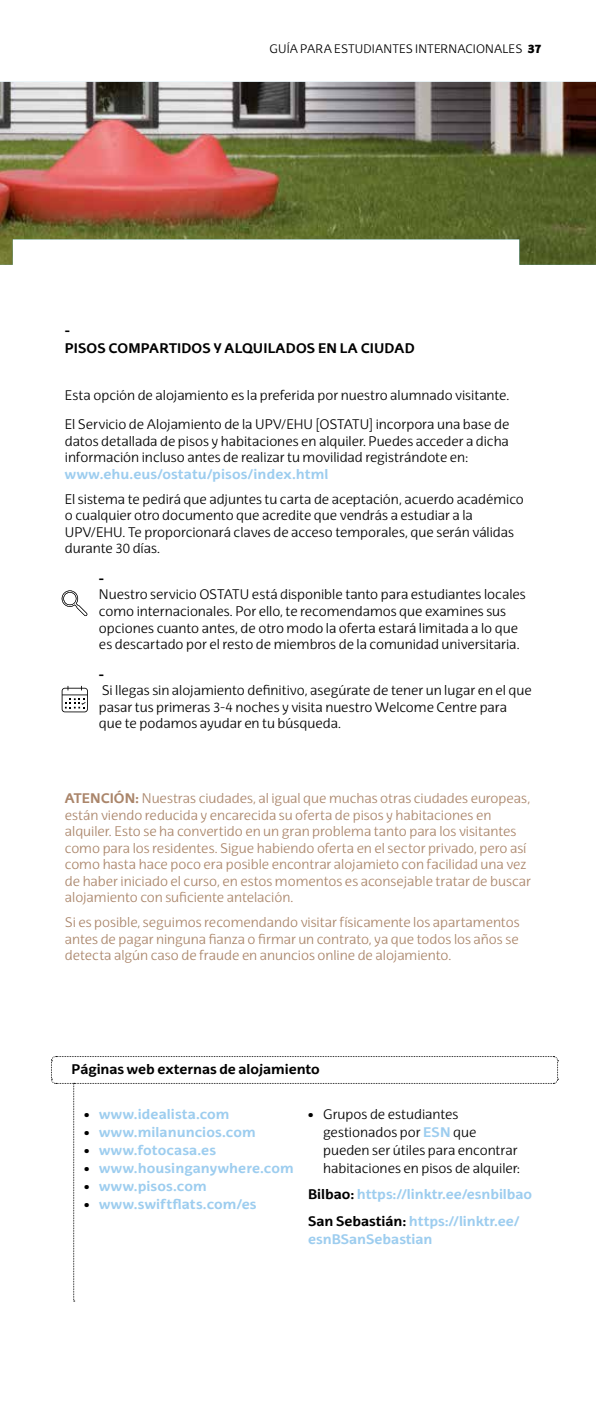
<style>
.page{position:relative;width:596px;height:1404px;background:#fff}
.page>*{position:absolute;margin:0;border:0;box-sizing:border-box;transform-origin:0 0}
.t1{font:300 13.5px/16.5px "EHU Sans";color:#000}
.t2{font:300 13.5px/16.5px "EHU Sans";color:#aa856a}
.t3{font:700 13.5px/26.5px "EHU Sans";letter-spacing:.005em;color:#9dcdef}
.t4{font:700 13.5px/18px "EHU Sans";color:#000}
.t5{font:300 12px "EHU Sans";letter-spacing:.01em;color:#000}
.s1{font-weight:900}
.s2{font-weight:700}
.s3{color:#000}
.s4{font-weight:700;color:#9dcdef}
</style>
<div class="page">
<img style="left:0;top:82px;width:595px;height:183px">
<svg style="left:51px;top:1056px;width:507px;height:245px"></svg>
<svg style="left:62px;top:685px;width:26px;height:27px"></svg>
<svg style="left:62px;top:590px;width:25px;height:26px"></svg>
<p class="t5" style="left:269px;top:42px;width:274px">GUÍA PARA ESTUDIANTES INTERNACIONALES <span class="s1">37</span></p>
<p class="t4" style="left:65px;top:320px;width:351px">-<br>PISOS COMPARTIDOS Y ALQUILADOS EN LA CIUDAD</p>
<p class="t1" style="left:65px;top:380px;width:446px;line-height:29.2px">Esta opción de alojamiento es la preferida por nuestro alumnado visitante.<br>El Servicio de Alojamiento de la UPV/EHU [OSTATU] incorpora una base de</p>
<p class="t1" style="left:65px;top:432px;width:445px">datos detallada de pisos y habitaciones en alquiler. Puedes acceder a dicha información incluso antes de realizar tu movilidad registrándote en:</p>
<p class="t3" style="left:65px;top:460px;width:265px">www.ehu.eus/ostatu/pisos/index.html</p>
<p class="t1" style="left:65px;top:490px;width:460px">El sistema te pedirá que adjuntes tu carta de aceptación, acuerdo académico o cualquier otro documento que acredite que vendrás a estudiar a la UPV/EHU. Te proporcionará claves de acceso temporales, que serán válidas durante 30 días.</p>
<p class="t4" style="left:99px;top:568px;width:7px">-</p>
<p class="t1" style="left:99px;top:586px;width:428px">Nuestro servicio OSTATU está disponible tanto para estudiantes locales como internacionales. Por ello, te recomendamos que examines sus opciones cuanto antes, de otro modo la oferta estará limitada a lo que es descartado por el resto de miembros de la comunidad universitaria.</p>
<p class="t4" style="left:99px;top:664px;width:7px">-</p>
<p class="t1" style="left:99px;top:681px;width:434px">Si llegas sin alojamiento definitivo, asegúrate de tener un lugar en el que pasar tus primeras 3-4 noches y visita nuestro Welcome Centre para que te podamos ayudar en tu búsqueda.</p>
<p class="t2" style="left:65px;top:789px;width:467px"><span class="s2">ATENCIÓN:</span> Nuestras ciudades, al igual que muchas otras ciudades europeas, están viendo reducida y encarecida su oferta de pisos y habitaciones en alquiler. Esto se ha convertido en un gran problema tanto para los visitantes como para los residentes. Sigue habiendo oferta en el sector privado, pero así como hasta hace poco era posible encontrar alojamieto con facilidad una vez de haber iniciado el curso, en estos momentos es aconsejable tratar de buscar alojamiento con suficiente antelación.</p>
<p class="t2" style="left:65px;top:913px;width:456px;text-align:justify">Si es posible, seguimos recomendando visitar físicamente los apartamentos antes de pagar ninguna fianza o firmar un contrato, ya que todos los años se detecta algún caso de fraude en anuncios online de alojamiento.</p>
<p class="t4" style="left:72px;top:1059px;width:249px">Páginas web externas de alojamiento</p>
<p class="t3" style="left:84px;top:1100px;width:147px"><span class="s3">•</span> www.idealista.com</p>
<p class="t3" style="left:84px;top:1118px;width:173px"><span class="s3">•</span> www.milanuncios.com</p>
<p class="t3" style="left:84px;top:1136px;width:133px"><span class="s3">•</span> www.fotocasa.es</p>
<p class="t3" style="left:84px;top:1154px;width:211px"><span class="s3">•</span> www.housinganywhere.com</p>
<p class="t3" style="left:84px;top:1172px;width:124px"><span class="s3">•</span> www.pisos.com</p>
<p class="t3" style="left:84px;top:1190px;width:174px"><span class="s3">•</span> www.swiftflats.com/es</p>
<p class="t1" style="left:323px;top:1104px;width:198px;line-height:18px;text-indent:-15px"><span class="s2">•</span> Grupos de estudiantes gestionados por <span class="s4">ESN</span> que pueden ser útiles para encontrar habitaciones en pisos de alquiler:</p>
<p class="t3" style="left:308px;top:1180px;width:225px"><span class="s3">Bilbao:</span> https://linktr.ee/esnbilbao<br><span class="s3">San Sebastián:</span> https://linktr.ee/</p>
<p class="t3" style="left:308px;top:1225px;width:126px">esnBSanSebastian</p>
</div>
